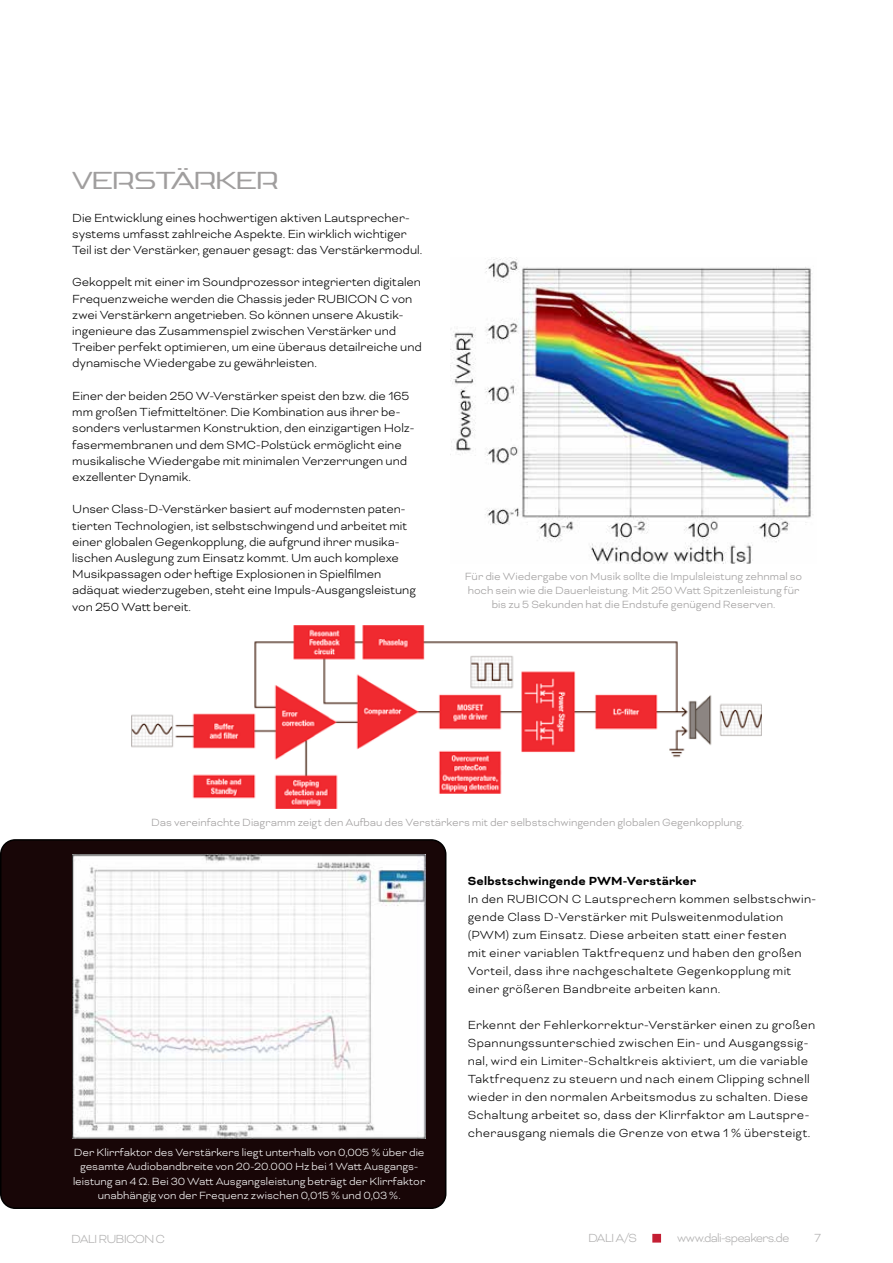
<style>
.page{position:relative;width:893px;height:1263px;background:#fff}
.page>*{position:absolute;margin:0;border:0;box-sizing:border-box;transform-origin:0 0}
.t1{font:300 30px "Dali Font 2";letter-spacing:-.025em;color:#a09e9e}
.t2{font:300 13.5px/16.2px "Bicyclette";color:#000}
.t3{font:300 13.5px/18px "Bicyclette";letter-spacing:.02em;color:#000}
.t4{font:300 13.5px "Bicyclette";letter-spacing:-.06em;color:#b2b1b1}
.t5{font:700 13.5px "Bicyclette";letter-spacing:.015em;color:#000}
.t6{font:300 12px/14.4px "Bicyclette";color:#a09e9e;text-align:center}
.t7{font:300 12px/14.4px "Bicyclette";color:#fff;text-align:center}
</style>
<div class="page">
<div style="left:652px;top:1234px;width:9px;height:8px;background:#c41e33;border:2px solid #c41e33"></div>
<div style="left:1px;top:840px;width:445px;height:368px;background:#180607;border-radius:14px"></div>
<div style="left:0;top:839px;width:446px;height:370px;border:2px solid #000;border-radius:14px"></div>
<img style="left:131px;top:625px;width:631px;height:184px">
<img style="left:451px;top:257px;width:362px;height:306px">
<img style="left:72px;top:855px;width:354px;height:283px">
<h1 class="t1" style="left:72px;top:166px;width:208px">VERSTÄRKER</h1>
<p class="t2" style="left:72px;top:209px;width:351px">Die Entwicklung eines hochwertigen aktiven Lautsprecher&shy;systems umfasst zahlreiche Aspekte. Ein wirklich wichtiger<br>Teil ist der Verstärker, genauer gesagt: das Verstärkermodul.</p>
<p class="t2" style="left:72px;top:274px;width:351px">Gekoppelt mit einer im Soundprozessor integrierten digitalen Frequenzweiche werden die Chassis jeder RUBICON C von zwei Verstärkern angetrieben. So können unsere Akustik&shy;ingenieure das Zusammenspiel zwischen Verstärker und Treiber perfekt optimieren, um eine überaus detailreiche und dynamische Wiedergabe zu gewährleisten.</p>
<p class="t2" style="left:72px;top:388px;width:343px">Einer der beiden 250 W-Verstärker speist den bzw. die 165 mm großen Tiefmitteltöner. Die Kombination aus ihrer be&shy;sonders verlustarmen Konstruktion, den einzigartigen Holz&shy;fasermembranen und dem SMC-Polstück ermöglicht eine musikalische Wiedergabe mit minimalen Verzerrungen und exzellenter Dynamik.</p>
<p class="t2" style="left:72px;top:501px;width:345px">Unser Class-D-Verstärker basiert auf modernsten paten&shy;tierten Technologien, ist selbstschwingend und arbeitet mit einer globalen Gegenkopplung, die aufgrund ihrer musika&shy;lischen Auslegung zum Einsatz kommt. Um auch komplexe Musikpassagen oder heftige Explosionen in Spielfilmen adäquat wiederzugeben, steht eine Impuls-Ausgangsleistung von 250 Watt bereit.</p>
<p class="t6" style="left:465px;top:569px;width:339px">Für die Wiedergabe von Musik sollte die Impulsleistung zehnmal so hoch sein wie die Dauerleistung. Mit 250 Watt Spitzenleistung für bis zu 5 Sekunden hat die Endstufe genügend Reserven.</p>
<p class="t6" style="left:151px;top:814px;width:594px">Das vereinfachte Diagramm zeigt den Aufbau des Verstärkers mit der selbstschwingenden globalen Gegenkopplung.</p>
<p class="t7" style="left:73px;top:1145px;width:354px">Der Klirrfaktor des Verstärkers liegt unterhalb von 0,005 % über die gesamte Audiobandbreite von 20-20.000 Hz bei 1 Watt Ausgangs&shy;leistung an 4 Ω. Bei 30 Watt Ausgangsleistung beträgt der Klirrfaktor unabhängig von der Frequenz zwischen 0,015 % und 0,03 %.</p>
<p class="t5" style="left:468px;top:873px;width:230px">Selbstschwingende PWM-Verstärker</p>
<p class="t3" style="left:468px;top:890px;width:350px">In den RUBICON C Lautsprechern kommen selbstschwin&shy;gende Class D-Verstärker mit Pulsweitenmodulation (PWM) zum Einsatz. Diese arbeiten statt einer festen<br>mit einer variablen Taktfrequenz und haben den großen Vorteil, dass ihre nachgeschaltete Gegenkopplung mit einer größeren Bandbreite arbeiten kann.</p>
<p class="t3" style="left:468px;top:1016px;width:349px">Erkennt der Fehlerkorrektur-Verstärker einen zu großen Spannungssunterschied zwischen Ein- und Ausgangssig&shy;nal, wird ein Limiter-Schaltkreis aktiviert, um die variable Taktfrequenz zu steuern und nach einem Clipping schnell wieder in den normalen Arbeitsmodus zu schalten. Diese Schaltung arbeitet so, dass der Klirrfaktor am Lautspre&shy;cherausgang niemals die Grenze von etwa 1 % übersteigt.</p>
<p class="t4" style="left:71px;top:1231px;width:95px">DALI RUBICON C</p>
<p class="t4" style="left:588px;top:1230px;width:50px">DALI A/S</p>
<p class="t4" style="left:677px;top:1230px;width:114px">www.dali-speakers.de</p>
<p class="t4" style="left:814px;top:1230px;width:8px">7</p>
</div>
